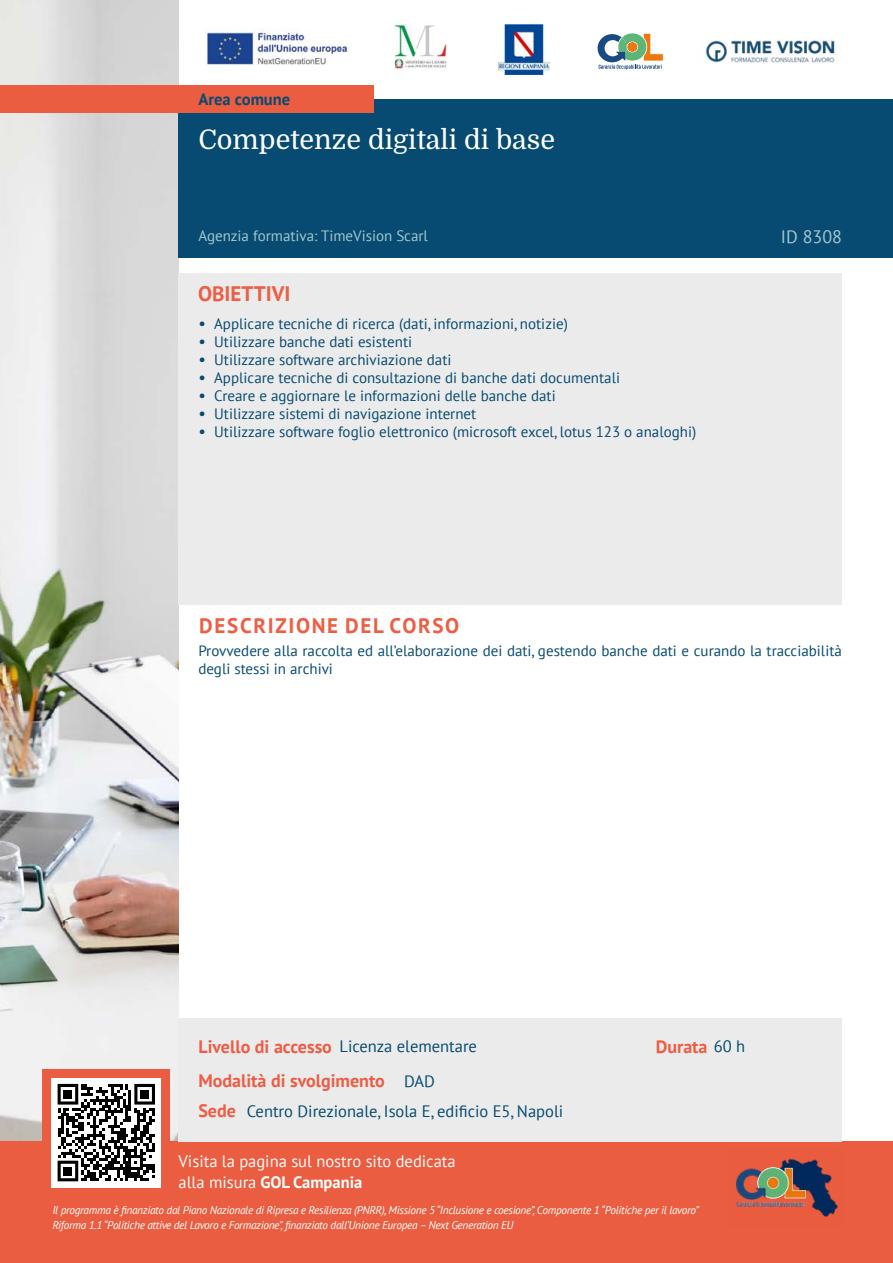
<style>
.page{position:relative;width:893px;height:1263px;background:#fff}
.page>*{position:absolute;margin:0;border:0;box-sizing:border-box;transform-origin:0 0}
.t1{font:27px "Domine";color:#fff}
.t2{font:700 21px "PT Sans";letter-spacing:.08em;color:#ed5e45}
.t3{font:700 21px "PT Sans";color:#ed5e45}
.t4{font:700 18px/30.2px "PT Sans";color:#ed5e45}
.t5{font:18px "PT Sans";color:#a3c7cf}
.t6{font:16.5px "PT Sans";color:#074b72}
.t7{font:16.5px/21px "PT Sans";color:#fff}
.t8{font:700 16.5px "PT Sans";color:#074b72}
.t9{font:15px/18px "PT Sans";color:#074b72}
.t10{font:15px "PT Sans";color:#a3c7cf}
.t11{font:italic 11.25px/15px "PT Sans";letter-spacing:-.025em;color:#fff}
.s1{font-size:16.5px}
.s2{font-weight:700;font-size:18px;color:#ed5e45}
.s3{font-weight:400;font-size:16.5px;color:#074b72}
.s4{font-weight:700}
</style>
<div class="page">
<img style="left:0;top:0;width:179px;height:1141px">
<div style="left:179px;top:99px;width:714px;height:159px;background:#074b72"></div>
<div style="left:0;top:85px;width:374px;height:28px;background:#eb5d40"></div>
<div style="left:0;top:1141px;width:893px;height:122px;background:#eb5d40"></div>
<div style="left:43px;top:1069px;width:127px;height:127px;background:#eb5d40"></div>
<div style="left:179px;top:273px;width:663px;height:332px;background:#ebebeb"></div>
<img style="left:705px;top:40px;width:130px;height:23px">
<div style="left:52px;top:1078px;width:109px;height:109px;background:#fff"></div>
<svg style="left:58px;top:1084px;width:97px;height:97px"></svg>
<div style="left:63px;top:1090px;width:9px;height:9px;background:#000"></div>
<div style="left:140px;top:1090px;width:9px;height:9px;background:#000"></div>
<div style="left:63px;top:1166px;width:9px;height:9px;background:#000"></div>
<div style="left:179px;top:1018px;width:663px;height:123px;background:#ebebeb"></div>
<img style="left:736px;top:1158px;width:102px;height:59px">
<img style="left:394px;top:24px;width:53px;height:46px">
<svg style="left:598px;top:33px;width:65px;height:37px"></svg>
<img style="left:498px;top:25px;width:51px;height:50px">
<img style="left:205px;top:30px;width:144px;height:35px">
<p class="t8" style="left:198px;top:88px;width:93px">Area comune</p>
<h1 class="t1" style="left:198px;top:125px;width:358px">Competenze digitali di base</h1>
<p class="t10" style="left:198px;top:226px;width:231px">Agenzia formativa: TimeVision Scarl</p>
<h2 class="t3" style="left:198px;top:279px;width:94px">OBIETTIVI</h2>
<p class="t9" style="left:198px;top:314px;width:371px"><span class="s1">•</span> Applicare tecniche di ricerca (dati, informazioni, notizie)</p>
<p class="t9" style="left:198px;top:332px;width:215px"><span class="s1">•</span> Utilizzare banche dati esistenti</p>
<p class="t9" style="left:198px;top:350px;width:255px"><span class="s1">•</span> Utilizzare software archiviazione dati</p>
<p class="t9" style="left:198px;top:368px;width:423px"><span class="s1">•</span> Applicare tecniche di consultazione di banche dati documentali</p>
<p class="t9" style="left:198px;top:386px;width:359px"><span class="s1">•</span> Creare e aggiornare le informazioni delle banche dati</p>
<p class="t9" style="left:198px;top:404px;width:279px"><span class="s1">•</span> Utilizzare sistemi di navigazione internet</p>
<p class="t9" style="left:198px;top:422px;width:499px"><span class="s1">•</span> Utilizzare software foglio elettronico (microsoft excel, lotus 123 o analoghi)</p>
<h2 class="t2" style="left:199px;top:612px;width:261px">DESCRIZIONE DEL CORSO</h2>
<p class="t5" style="left:781px;top:225px;width:63px">ID 8308</p>
<p class="t9" style="left:198px;top:641px;width:645px">Provvedere alla raccolta ed all’elaborazione dei dati, gestendo banche dati e curando la tracciabilità degli stessi in archivi</p>
<p class="t6" style="left:198px;top:1036px;width:280px"><span class="s2">Livello di accesso</span> Licenza elementare</p>
<p class="t4" style="left:198px;top:1065px;width:188px">Modalità di svolgimento<br>Sede</p>
<p class="t6" style="left:404px;top:1071px;width:32px">DAD</p>
<p class="t6" style="left:247px;top:1100px;width:318px">Centro Direzionale, Isola E, edificio E5, Napoli</p>
<p class="t4" style="left:656px;top:1031px;width:91px">Durata <span class="s3">60 h</span></p>
<p class="t7" style="left:179px;top:1150px;width:279px">Visita la pagina sul nostro sito dedicata alla misura <span class="s4">GOL Campania</span></p>
<p class="t11" style="left:52px;top:1203px;width:648px">Il programma è finanziato dal Piano Nazionale di Ripresa e Resilienza (PNRR), Missione 5 “Inclusione e coesione”, Componente 1 “Politiche per il lavoro”<br>Riforma 1.1 “Politiche attive del Lavoro e Formazione”, finanziato dall’Unione Europea – Next Generation EU</p>
</div>
